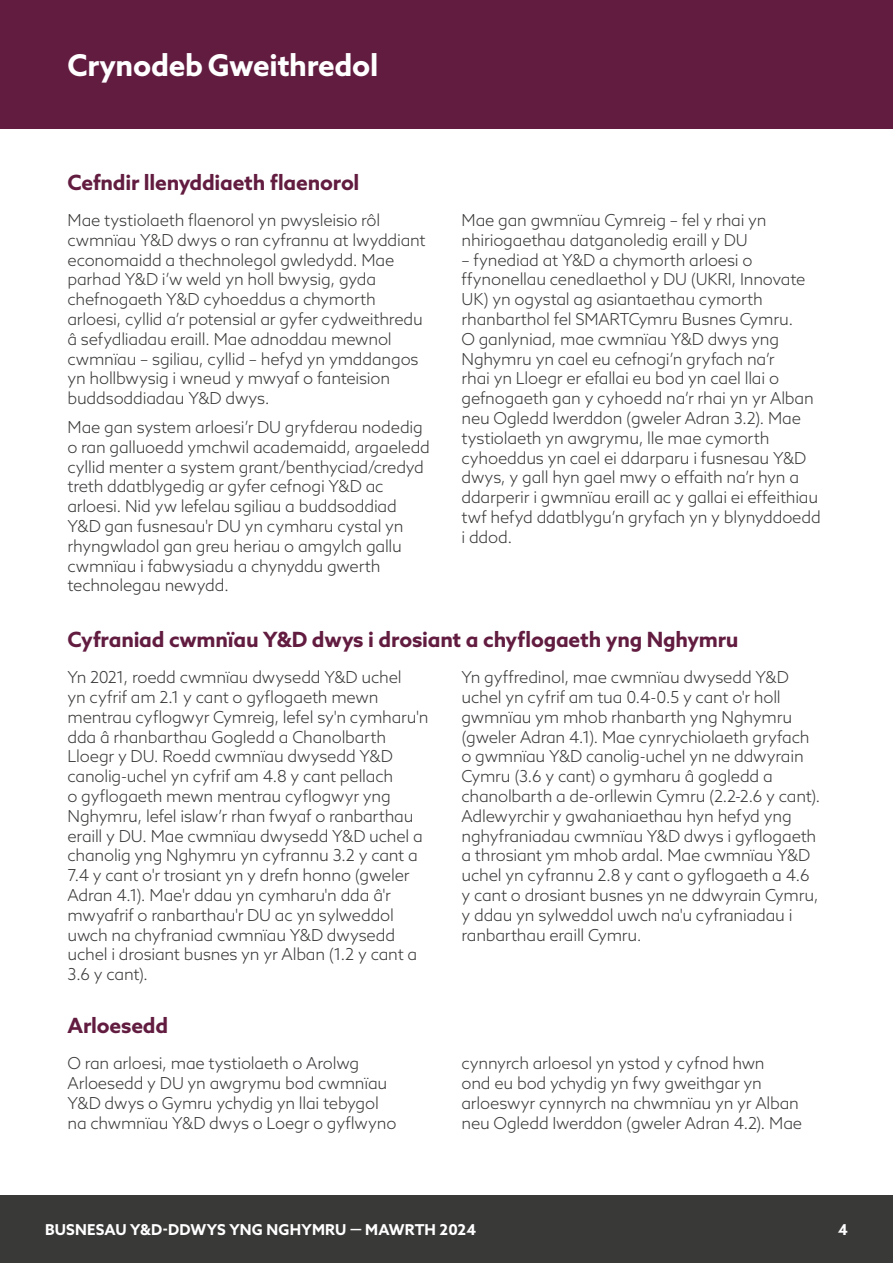
<style>
.page{position:relative;width:893px;height:1263px;background:#fff}
.page>*{position:absolute;margin:0;border:0;box-sizing:border-box;transform-origin:0 0}
.Chapter_Title{font:700 30px "Azo Sans";letter-spacing:-.01em;color:#fff}
.Sub-heading{font:700 21px "Azo Sans";letter-spacing:-.01em;color:#621c40}
.Body_Text_Single_Col{font:300 16.5px/19.8px "Azo Sans";letter-spacing:-.015em;color:#393938}
.t1{font:700 15px "Azo Sans";letter-spacing:.01em;color:#fff}
</style>
<div class="page">
<div style="left:0;top:0;width:893px;height:129px;background:#621c40"></div>
<div style="left:0;top:1195px;width:893px;height:68px;background:#393938"></div>
<h1 class="Chapter_Title" style="left:68px;top:46px;width:312px">Crynodeb Gweithredol</h1>
<h2 class="Sub-heading" style="left:68px;top:168px;width:293px">Cefndir llenyddiaeth flaenorol</h2>
<p class="Body_Text_Single_Col" style="left:68px;top:210px;width:360px">Mae tystiolaeth flaenorol yn pwysleisio rôl cwmnïau Y&amp;D dwys o ran cyfrannu at lwyddiant economaidd a thechnolegol gwledydd. Mae parhad Y&amp;D i’w weld yn holl bwysig, gyda chefnogaeth Y&amp;D cyhoeddus a chymorth arloesi, cyllid a’r potensial ar gyfer cydweithredu â sefydliadau eraill. Mae adnoddau mewnol cwmnïau – sgiliau, cyllid – hefyd yn ymddangos yn hollbwysig i wneud y mwyaf o fanteision buddsoddiadau Y&amp;D dwys.</p>
<p class="Body_Text_Single_Col" style="left:68px;top:417px;width:364px">Mae gan system arloesi’r DU gryfderau nodedig o ran galluoedd ymchwil academaidd, argaeledd cyllid menter a system grant/benthyciad/credyd treth ddatblygedig ar gyfer cefnogi Y&amp;D ac arloesi. Nid yw lefelau sgiliau a buddsoddiad Y&amp;D gan fusnesau'r DU yn cymharu cystal yn rhyngwladol gan greu heriau o amgylch gallu cwmnïau i fabwysiadu a chynyddu gwerth technolegau newydd.</p>
<p class="Body_Text_Single_Col" style="left:461px;top:210px;width:307px">Mae gan gwmnïau Cymreig – fel y rhai yn nhiriogaethau datganoledig eraill y DU</p>
<p class="Body_Text_Single_Col" style="left:461px;top:250px;width:361px">– fynediad at Y&amp;D a chymorth arloesi o ffynonellau cenedlaethol y DU (UKRI, Innovate UK) yn ogystal ag asiantaethau cymorth rhanbarthol fel SMARTCymru Busnes Cymru.<br>O ganlyniad, mae cwmnïau Y&amp;D dwys yng Nghymru yn cael eu cefnogi’n gryfach na’r<br>rhai yn Lloegr er efallai eu bod yn cael llai o gefnogaeth gan y cyhoedd na’r rhai yn yr Alban neu Ogledd Iwerddon (gweler Adran 3.2). Mae tystiolaeth yn awgrymu, lle mae cymorth cyhoeddus yn cael ei ddarparu i fusnesau Y&amp;D dwys, y gall hyn gael mwy o effaith na’r hyn a ddarperir i gwmnïau eraill ac y gallai ei effeithiau twf hefyd ddatblygu’n gryfach yn y blynyddoedd i ddod.</p>
<h2 class="Sub-heading" style="left:68px;top:625px;width:673px">Cyfraniad cwmnïau Y&amp;D dwys i drosiant a chyflogaeth yng Nghymru</h2>
<p class="Body_Text_Single_Col" style="left:68px;top:667px;width:363px">Yn 2021, roedd cwmnïau dwysedd Y&amp;D uchel<br>yn cyfrif am 2.1 y cant o gyflogaeth mewn mentrau cyflogwyr Cymreig, lefel sy'n cymharu'n dda â rhanbarthau Gogledd a Chanolbarth Lloegr y DU. Roedd cwmnïau dwysedd Y&amp;D canolig-uchel yn cyfrif am 4.8 y cant pellach<br>o gyflogaeth mewn mentrau cyflogwyr yng Nghymru, lefel islaw’r rhan fwyaf o ranbarthau eraill y DU. Mae cwmnïau dwysedd Y&amp;D uchel a chanolig yng Nghymru yn cyfrannu 3.2 y cant a 7.4 y cant o'r trosiant yn y drefn honno (gweler Adran 4.1). Mae'r ddau yn cymharu'n dda â'r mwyafrif o ranbarthau'r DU ac yn sylweddol uwch na chyfraniad cwmnïau Y&amp;D dwysedd uchel i drosiant busnes yn yr Alban (1.2 y cant a 3.6 y cant).</p>
<p class="Body_Text_Single_Col" style="left:461px;top:667px;width:360px">Yn gyffredinol, mae cwmnïau dwysedd Y&amp;D uchel yn cyfrif am tua 0.4-0.5 y cant o'r holl gwmnïau ym mhob rhanbarth yng Nghymru (gweler Adran 4.1). Mae cynrychiolaeth gryfach o gwmnïau Y&amp;D canolig-uchel yn ne ddwyrain Cymru (3.6 y cant) o gymharu â gogledd a chanolbarth a de-orllewin Cymru (2.2-2.6 y cant).<br>Adlewyrchir y gwahaniaethau hyn hefyd yng nghyfraniadau cwmnïau Y&amp;D dwys i gyflogaeth a throsiant ym mhob ardal. Mae cwmnïau Y&amp;D uchel yn cyfrannu 2.8 y cant o gyflogaeth a 4.6 y cant o drosiant busnes yn ne ddwyrain Cymru, y ddau yn sylweddol uwch na'u cyfraniadau i ranbarthau eraill Cymru.</p>
<h2 class="Sub-heading" style="left:68px;top:1011px;width:102px">Arloesedd</h2>
<p class="Body_Text_Single_Col" style="left:68px;top:1053px;width:330px">O ran arloesi, mae tystiolaeth o Arolwg Arloesedd y DU yn awgrymu bod cwmnïau Y&amp;D dwys o Gymru ychydig yn llai tebygol na chwmnïau Y&amp;D dwys o Loegr o gyflwyno</p>
<p class="Body_Text_Single_Col" style="left:461px;top:1053px;width:342px">cynnyrch arloesol yn ystod y cyfnod hwn<br>ond eu bod ychydig yn fwy gweithgar yn arloeswyr cynnyrch na chwmnïau yn yr Alban neu Ogledd Iwerddon (gweler Adran 4.2). Mae</p>
<p class="t1" style="left:45px;top:1219px;width:433px">BUSNESAU Y&amp;D-DDWYS YNG NGHYMRU — MAWRTH 2024</p>
<p class="t1" style="left:838px;top:1219px;width:11px">4</p>
</div>
